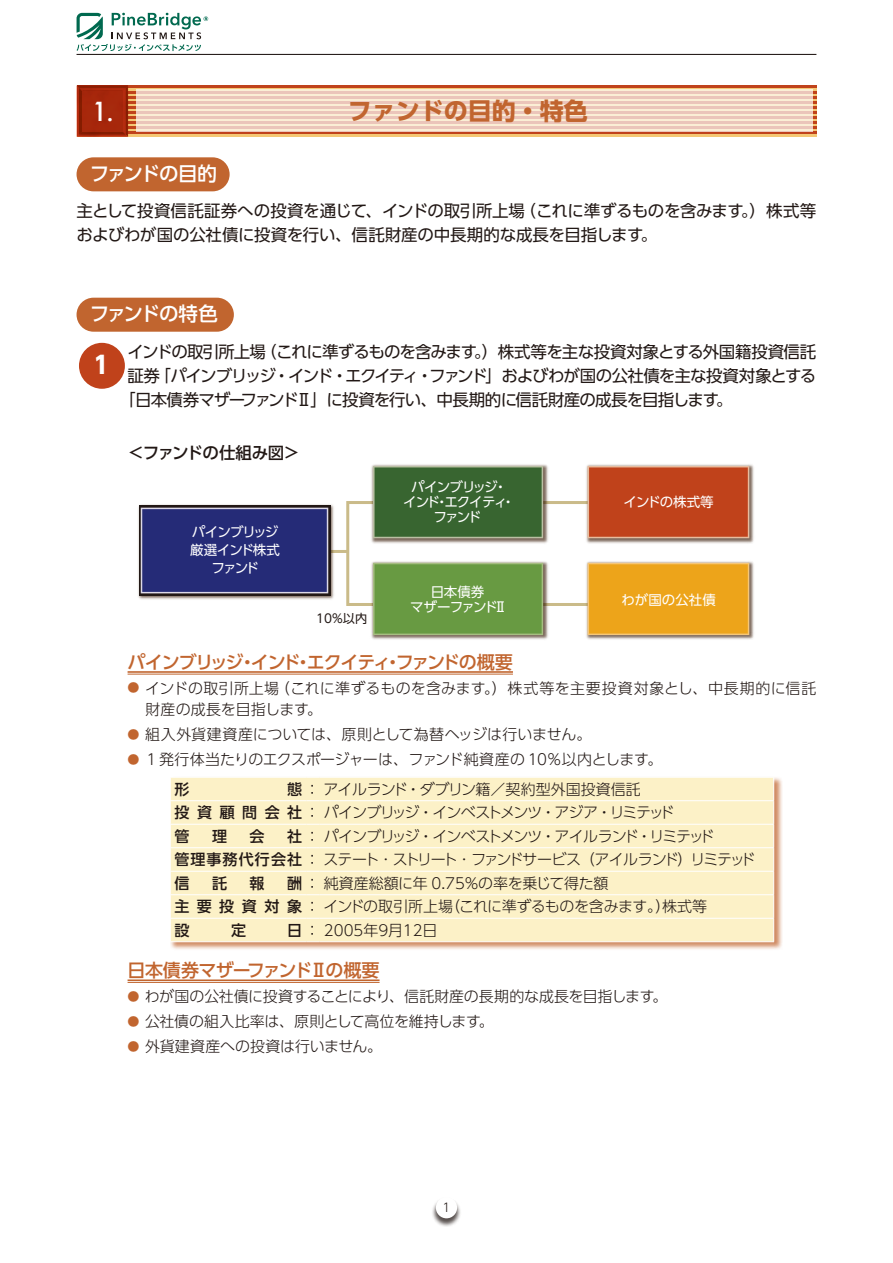
<style>
.page{position:relative;width:893px;height:1263px;background:#fff}
.page>*{position:absolute;margin:0;border:0;box-sizing:border-box;transform-origin:0 0}
.t1{font:500 25.5px "Futura";color:#fff}
.t2{font:700 24px "UD Shin Go Pro";color:#c1652f}
.t3{font:700 24px "UD Shin Go Pro";color:#fff}
.t4{font:500 19.5px "UD Shin Go Pro";letter-spacing:-.07em;color:#fff}
.t5{font:500 18px "UD Shin Go Pro";letter-spacing:-.06em;color:#c1652f}
.t6{font:16.5px "UD Shin Go Pro";letter-spacing:-.045em;color:#221815}
.t7{font:16.5px/24px "UD Shin Go Pro";letter-spacing:-.02em;color:#221815}
.t8{font:16.5px "UD Shin Go Pro";letter-spacing:-.075em;color:#221815}
.t9{font:500 16.5px "UD Shin Go Pro";letter-spacing:-.035em;color:#221815}
.t10{font:300 15px/23.5px "UD Shin Go Pro";letter-spacing:-.02em;color:#221815}
.t11{font:300 15px/23.5px "UD Shin Go Pro";letter-spacing:-.095em;color:#221815}
.t12{font:300 15px/21px "UD Shin Go Pro";letter-spacing:.01em;color:#221815}
.t13{font:300 15px/23.5px "UD Shin Go Pro";letter-spacing:-.06em;color:#221815}
.t14{font:300 15px "UD Shin Go Pro";color:#221815}
.t15{font:500 15px "UD Shin Go Pro";color:#221815}
.t16{font:13.5px/15px "UD Shin Go Pro";letter-spacing:-.085em;color:#fff;text-align:center}
.t17{font:13.5px/15px "UD Shin Go Pro";letter-spacing:-.03em;color:#fff;text-align:center}
.t18{font:13.5px/18px "UD Shin Go Pro";letter-spacing:-.06em;color:#fff;text-align:center}
.t19{font:13.5px "UD Shin Go Pro";color:#fff}
.t20{font:12.15px "UD Shin Go Pro";color:#221815}
.t21{font:300 12px "UD Shin Go Pro";color:#221815}
.s1{font-size:12px;color:#c1652f}
.s2{font-weight:500}
</style>
<div class="page">
<hr style="left:77px;top:54px;width:739px;height:1px;background:#221815">
<svg style="left:77px;top:13px;width:131px;height:38px"></svg>
<hr style="left:77px;top:88px;width:740px;height:3px;background:#eda41a">
<hr style="left:77px;top:104px;width:740px;height:2px;background:#eda41a">
<hr style="left:77px;top:109px;width:740px;height:2px;background:#eda41a">
<hr style="left:77px;top:114px;width:740px;height:2px;background:#eda41a">
<hr style="left:77px;top:119px;width:740px;height:2px;background:#eda41a">
<hr style="left:77px;top:124px;width:740px;height:2px;background:#eda41a">
<hr style="left:77px;top:134px;width:740px;height:3px;background:#eda41a">
<hr style="left:77px;top:86px;width:740px;height:2px;background:#c0421b">
<hr style="left:77px;top:91px;width:740px;height:2px;background:#c0421b">
<hr style="left:77px;top:96px;width:740px;height:2px;background:#c0421b">
<hr style="left:77px;top:132px;width:740px;height:2px;background:#c0421b">
<svg style="left:148px;top:90px;width:664px;height:42px;fill:#ebc5ba"></svg>
<img style="left:76px;top:85px;width:72px;height:52px">
<svg style="left:77px;top:86px;width:51px;height:51px;fill:#a7270b"></svg>
<div style="left:77px;top:157px;width:153px;height:34px;background:#c1652f;border-radius:17px"></div>
<div style="left:77px;top:298px;width:157px;height:34px;background:#c1652f;border-radius:17px"></div>
<div style="left:431px;top:1197px;width:30px;height:30px;background:#221815;opacity:.75"></div>
<div style="left:436px;top:1197px;width:21px;height:21px;background:#fff;border-radius:50%"></div>
<div style="left:346px;top:501px;width:261px;height:105px;border:3px solid #cabb89"></div>
<hr style="left:321px;top:550px;width:27px;height:3px;background:#cabb89">
<img style="left:138px;top:504px;width:196px;height:96px">
<img style="left:370px;top:464px;width:179px;height:80px">
<img style="left:584px;top:464px;width:170px;height:80px">
<img style="left:370px;top:561px;width:179px;height:79px">
<img style="left:584px;top:559px;width:170px;height:81px">
<div style="left:139px;top:505px;width:191px;height:90px;background:linear-gradient(to right,#686064,#686064)"></div>
<div style="left:141px;top:508px;width:187px;height:85px;background:#252b77"></div>
<svg style="left:373px;top:466px;width:170px;height:72px"></svg>
<svg style="left:588px;top:466px;width:161px;height:72px"></svg>
<svg style="left:373px;top:563px;width:170px;height:72px"></svg>
<svg style="left:588px;top:563px;width:161px;height:72px"></svg>
<hr style="left:128px;top:671px;width:385px;height:2px;background:#c1652f">
<hr style="left:128px;top:674px;width:385px;height:1px;background:#c1652f">
<div style="left:79px;top:343px;width:46px;height:46px;background:#c0421b;border-radius:50%"></div>
<hr style="left:128px;top:979px;width:252px;height:2px;background:#c1652f">
<hr style="left:128px;top:982px;width:252px;height:1px;background:#c1652f">
<div style="left:170px;top:776px;width:613px;height:175px;background:#c1652f;opacity:.75"></div>
<div style="left:171px;top:778px;width:602px;height:163px;background:#fcf1c7"></div>
<hr style="left:170px;top:777px;width:136px;height:1px;background:#fff">
<hr style="left:170px;top:800px;width:136px;height:1px;background:#fff">
<hr style="left:170px;top:824px;width:136px;height:1px;background:#fff">
<svg style="left:306px;top:777px;width:14px;height:1px"></svg>
<svg style="left:306px;top:800px;width:14px;height:1px"></svg>
<svg style="left:306px;top:824px;width:14px;height:1px"></svg>
<hr style="left:320px;top:777px;width:454px;height:1px;background:#fff">
<hr style="left:320px;top:800px;width:454px;height:1px;background:#fff">
<hr style="left:320px;top:824px;width:454px;height:1px;background:#fff">
<hr style="left:170px;top:847px;width:136px;height:1px;background:#fff">
<svg style="left:306px;top:847px;width:14px;height:1px"></svg>
<hr style="left:320px;top:847px;width:454px;height:1px;background:#fff">
<svg style="left:170px;top:778px;width:1px;height:163px"></svg>
<hr style="left:170px;top:871px;width:136px;height:1px;background:#fff">
<hr style="left:170px;top:894px;width:136px;height:1px;background:#fff">
<hr style="left:170px;top:918px;width:136px;height:1px;background:#fff">
<hr style="left:170px;top:941px;width:136px;height:1px;background:#fff">
<svg style="left:306px;top:871px;width:14px;height:1px"></svg>
<svg style="left:306px;top:894px;width:14px;height:1px"></svg>
<svg style="left:306px;top:918px;width:14px;height:1px"></svg>
<svg style="left:306px;top:941px;width:14px;height:1px"></svg>
<hr style="left:320px;top:871px;width:454px;height:1px;background:#fff">
<svg style="left:773px;top:778px;width:1px;height:163px"></svg>
<hr style="left:320px;top:894px;width:454px;height:1px;background:#fff">
<hr style="left:320px;top:918px;width:454px;height:1px;background:#fff">
<hr style="left:320px;top:941px;width:454px;height:1px;background:#fff">
<h1 class="t1" style="left:92px;top:94px;width:24px">1.</h1>
<h2 class="t2" style="left:348px;top:92px;width:241px">ファンドの目的・特色</h2>
<h3 class="t4" style="left:89px;top:158px;width:129px">ファンドの目的</h3>
<p class="t7" style="left:77px;top:198px;width:741px">主として投資信託証券への投資を通じて、インドの取引所上場（これに準ずるものを含みます。）株式等およびわが国の公社債に投資を行い、信託財産の中長期的な成長を目指します。</p>
<h3 class="t4" style="left:89px;top:298px;width:130px">ファンドの特色</h3>
<h2 class="t3" style="left:94px;top:346px;width:17px">1</h2>
<p class="t6" style="left:128px;top:338px;width:690px">インドの取引所上場（これに準ずるものを含みます。）株式等を主な投資対象とする外国籍投資信託</p>
<p class="t8" style="left:128px;top:362px;width:690px">証券「パインブリッジ・インド・エクイティ・ファンド」およびわが国の公社債を主な投資対象とする</p>
<p class="t6" style="left:119px;top:386px;width:615px">「日本債券マザーファンドⅡ」に投資を行い、中長期的に信託財産の成長を目指します。</p>
<p class="t9" style="left:128px;top:439px;width:174px">＜ファンドの仕組み図＞</p>
<p class="t18" style="left:190px;top:522px;width:91px">パインブリッジ厳選インド株式ファンド</p>
<p class="t20" style="left:316px;top:608px;width:53px">10%以内</p>
<p class="t16" style="left:403px;top:479px;width:114px">パインブリッジ・インド・エクイティ・ファンド</p>
<p class="t17" style="left:623px;top:494px;width:92px">インドの株式等</p>
<p class="t17" style="left:410px;top:584px;width:99px">日本債券<br>マザーファンドⅡ</p>
<p class="t19" style="left:621px;top:589px;width:96px">わが国の公社債</p>
<p class="t5" style="left:127px;top:647px;width:387px">パインブリッジ・インド・エクイティ・ファンドの概要</p>
<p class="t12" style="left:146px;top:677px;width:672px;text-indent:-18px"><span class="s1">●</span> インドの取引所上場（これに準ずるものを含みます。）株式等を主要投資対象とし、中長期的に信託財産の成長を目指します。</p>
<p class="t10" style="left:128px;top:722px;width:465px"><span class="s1">●</span> 組入外貨建資産については、原則として為替ヘッジは行いません。</p>
<p class="t10" style="left:128px;top:747px;width:536px"><span class="s1">●</span> 1 発行体当たりのエクスポージャーは、ファンド純資産の 10％以内とします。</p>
<p class="t13" style="left:175px;top:777px;width:502px;text-indent:113px"><span class="s2">態</span>：アイルランド・ダブリン籍／契約型外国投資信託<br><span class="s2">投資顧問会社</span>：パインブリッジ・インベストメンツ・アジア・リミテッド<span class="s2">管</span></p>
<p class="t15" style="left:175px;top:777px;width:16px">形</p>
<p class="t11" style="left:175px;top:824px;width:582px;text-indent:113px"><span class="s2">社</span>：パインブリッジ・インベストメンツ・アイルランド・リミテッド<br><span class="s2">管理事務代行会社</span>：ステート･ストリート･ファンドサービス（アイルランド）リミテッド<span class="s2">信</span></p>
<p class="t15" style="left:212px;top:824px;width:16px">理</p>
<p class="t15" style="left:250px;top:824px;width:16px">会</p>
<p class="t15" style="left:212px;top:871px;width:16px">託</p>
<p class="t15" style="left:250px;top:871px;width:16px">報</p>
<p class="t10" style="left:175px;top:871px;width:534px;text-indent:113px"><span class="s2">酬</span>：純資産総額に年 0.75％の率を乗じて得た額<br><span class="s2">主要投資対象</span>：インドの取引所上場（これに準ずるものを含みます。）株式等<span class="s2">設</span></p>
<p class="t15" style="left:231px;top:918px;width:16px">定</p>
<p class="t14" style="left:287px;top:918px;width:152px"><span class="s2">日</span>： 2005年9月12日</p>
<p class="t5" style="left:128px;top:955px;width:253px">日本債券マザーファンドⅡの概要</p>
<p class="t10" style="left:128px;top:984px;width:541px"><span class="s1">●</span> わが国の公社債に投資することにより、信託財産の長期的な成長を目指します。</p>
<p class="t10" style="left:128px;top:1009px;width:368px"><span class="s1">●</span> 公社債の組入比率は、原則として高位を維持します。</p>
<p class="t10" style="left:128px;top:1034px;width:256px"><span class="s1">●</span> 外貨建資産への投資は行いません。</p>
<p class="t21" style="left:442px;top:1198px;width:9px">1</p>
</div>
